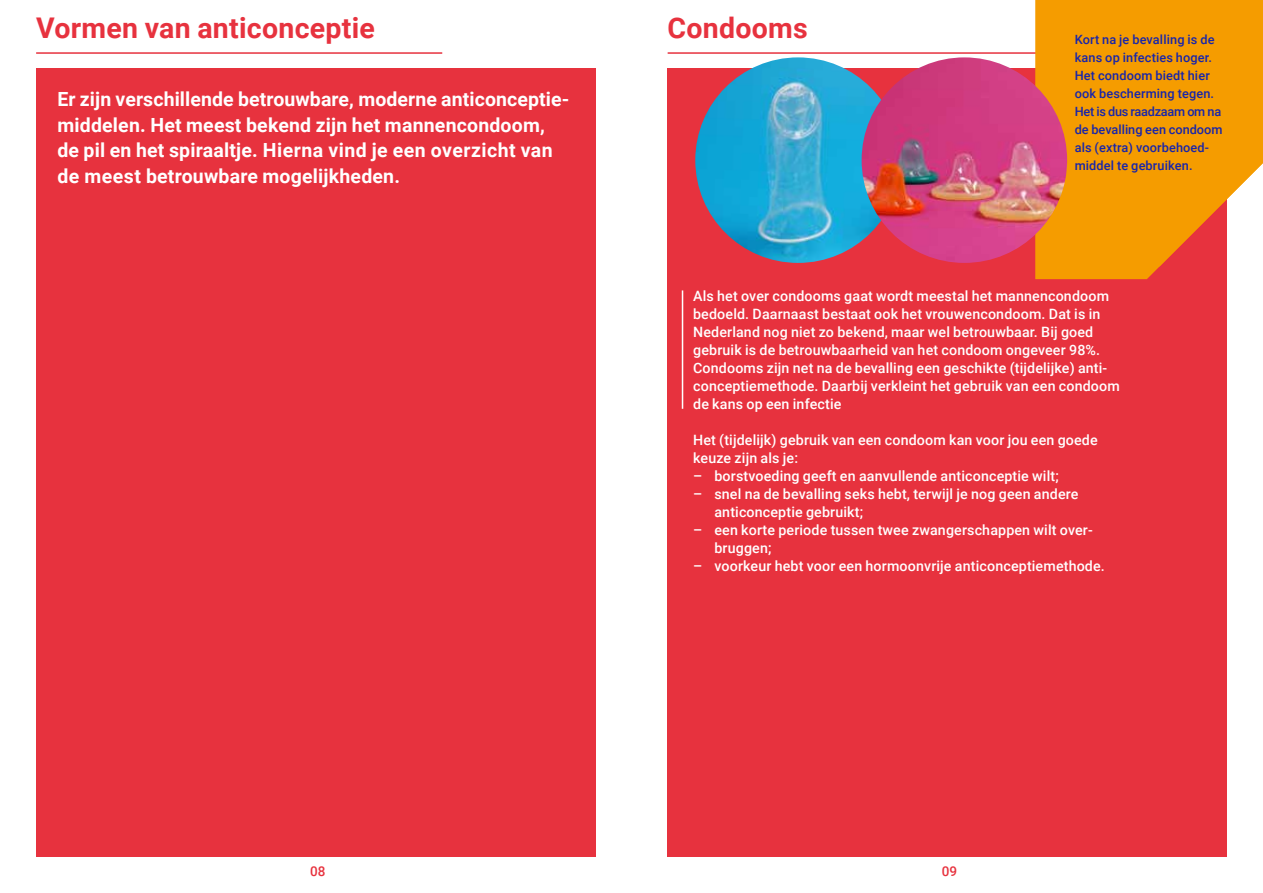
<style>
.page{position:relative;width:1263px;height:893px;background:#fff}
.page>*{position:absolute;margin:0;border:0;box-sizing:border-box;transform-origin:0 0}
.t1{font:700 28.5px "Roboto";letter-spacing:.01em;color:#e7323e}
.t2{font:700 19.5px/25.5px "Roboto";letter-spacing:.01em;color:#fff}
.t3{font:500 14.25px/18px "Roboto";letter-spacing:.01em;color:#fff}
.t4{font:500 13.5px "Roboto";color:#e7323e}
.t5{font:500 12.75px/18px "Roboto";letter-spacing:.01em;color:#1825aa}
</style>
<div class="page">
<div style="left:36px;top:68px;width:559px;height:789px;background:#e7323e"></div>
<hr style="left:36px;top:52px;width:406px;height:2px;background:#e7323e">
<div style="left:668px;top:68px;width:559px;height:789px;background:#e7323e"></div>
<hr style="left:668px;top:52px;width:406px;height:2px;background:#e7323e">
<svg style="left:1035px;top:0;width:125px;height:279px;background:#f49903"></svg>
<svg style="left:1048px;top:0;width:215px;height:266px;background:#f49d10"></svg>
<img style="left:695px;top:57px;width:206px;height:206px;border-radius:103px">
<img style="left:862px;top:57px;width:205px;height:206px;border-radius:103px">
<hr style="left:682px;top:290px;width:1px;height:119px;background:#fff">
<h1 class="t1" style="left:36px;top:8px;width:340px">Vormen van anticonceptie</h1>
<h2 class="t2" style="left:57px;top:86px;width:513px">Er zijn verschillende betrouwbare, moderne anticonceptie&shy;middelen. Het meest bekend zijn het mannencondoom, de pil en het spiraaltje. Hierna vind je een overzicht van de meest betrouwbare mogelijkheden.</h2>
<h1 class="t1" style="left:668px;top:8px;width:142px">Condooms</h1>
<p class="t5" style="left:1075px;top:30px;width:149px">Kort na je bevalling is de kans op infecties hoger.<br>Het condoom biedt hier ook bescherming tegen.<br>Het is dus raadzaam om na de bevalling een condoom als (extra) voorbehoed&shy;middel te gebruiken.</p>
<p class="t3" style="left:693px;top:286px;width:428px">Als het over condooms gaat wordt meestal het mannencondoom bedoeld. Daarnaast bestaat ook het vrouwencondoom. Dat is in Nederland nog niet zo bekend, maar wel betrouwbaar. Bij goed gebruik is de betrouwbaarheid van het condoom ongeveer 98%.<br>Condooms zijn net na de bevalling een geschikte (tijdelijke) anti&shy;conceptiemethode. Daarbij verkleint het gebruik van een condoom de kans op een infectie</p>
<p class="t3" style="left:693px;top:430px;width:406px">Het (tijdelijk) gebruik van een condoom kan voor jou een goede keuze zijn als je:</p>
<p class="t3" style="left:693px;top:466px;width:367px">– borstvoeding geeft en aanvullende anticonceptie wilt;</p>
<p class="t3" style="left:714px;top:484px;width:366px;text-indent:-21px">– snel na de bevalling seks hebt, terwijl je nog geen andere anticonceptie gebruikt;</p>
<p class="t3" style="left:714px;top:520px;width:380px;text-indent:-21px">– een korte periode tussen twee zwangerschappen wilt over&shy;bruggen;</p>
<p class="t3" style="left:693px;top:556px;width:413px">– voorkeur hebt voor een hormoonvrije anticonceptiemethode.</p>
<p class="t4" style="left:310px;top:861px;width:17px">08</p>
<p class="t4" style="left:942px;top:861px;width:17px">09</p>
</div>
